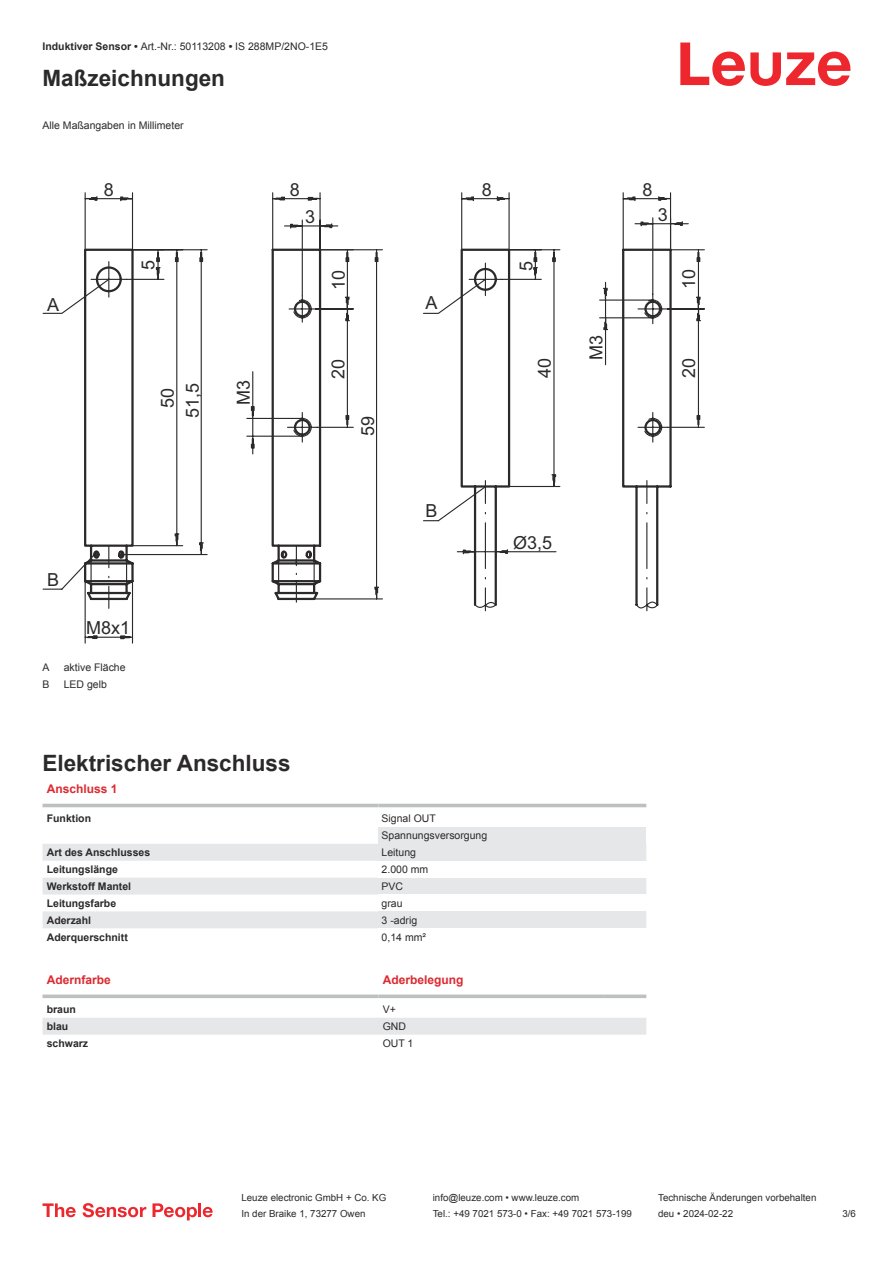
<style>
.page{position:relative;width:893px;height:1263px;background:#fff}
.page>*{position:absolute;margin:0;border:0;box-sizing:border-box;transform-origin:0 0}
.t1{font:700 22.5px "Arial";color:#2b292a}
.t2{font:18px/25px "Arial";color:#2b292a;text-align:center}
.t3{font:700 12px "Arial";color:#db2a30}
.t4{font:10.5px/17px "Arial";color:#2b292a}
.t5{font:700 10.5px "Arial";color:#2b292a}
.t6{font:9.75px "Arial";color:#2b292a}
.s1{font-weight:700}
</style>
<div class="page">
<svg style="left:680px;top:43px;width:170px;height:43px"></svg>
<svg style="left:43px;top:803px;width:603px;height:5px"></svg>
<svg style="left:43px;top:844px;width:335px;height:84px;fill:#e6e7e9"></svg>
<hr style="left:43px;top:804px;width:335px;height:3px;background:#bdbfc1">
<hr style="left:378px;top:804px;width:268px;height:3px;background:#bdbfc1">
<div style="left:378px;top:827px;width:268px;height:17px;background:#e6e7e9"></div>
<div style="left:378px;top:844px;width:268px;height:17px;background:#e6e7e9"></div>
<div style="left:378px;top:878px;width:268px;height:16px;background:#e6e7e9"></div>
<div style="left:378px;top:911px;width:268px;height:17px;background:#e6e7e9"></div>
<div style="left:43px;top:1018px;width:603px;height:17px;background:#e6e7e9"></div>
<svg style="left:43px;top:994px;width:335px;height:4px"></svg>
<svg style="left:378px;top:994px;width:226px;height:4px"></svg>
<svg style="left:604px;top:994px;width:42px;height:4px"></svg>
<svg style="left:43px;top:1203px;width:33px;height:14px"></svg>
<svg style="left:83px;top:1203px;width:63px;height:14px"></svg>
<svg style="left:153px;top:1203px;width:44px;height:17px"></svg>
<hr style="left:198px;top:1203px;width:3px;height:14px;background:#ed272d">
<svg style="left:203px;top:1207px;width:10px;height:10px"></svg>
<svg style="left:423px;top:192px;width:282px;height:420px"></svg>
<svg style="left:43px;top:192px;width:340px;height:452px"></svg>
<p class="t4" style="left:43px;top:39px;width:287px"><span class="s1">Induktiver Sensor •</span> Art.-Nr.: 50113208 <span class="s1">•</span> IS 288MP/2NO-1E5</p>
<h1 class="t1" style="left:43px;top:70px;width:184px">Maßzeichnungen</h1>
<p class="t4" style="left:43px;top:117px;width:143px">Alle Maßangaben in Millimeter</p>
<h2 class="t2" style="left:47px;top:293px;width:14px">A</h2>
<h2 class="t2" style="left:104px;top:178px;width:12px">8</h2>
<h2 class="t2" style="left:290px;top:178px;width:12px">8</h2>
<h2 class="t2" style="left:482px;top:178px;width:12px">8</h2>
<h2 class="t2" style="left:642px;top:178px;width:12px">8</h2>
<h2 class="t2" style="left:305px;top:205px;width:12px">3</h2>
<h2 class="t2" style="left:658px;top:204px;width:12px">3</h2>
<h2 class="t2" style="left:137px;top:270px;width:12px;rotate:-90deg">5</h2>
<h2 class="t2" style="left:156px;top:418px;width:37px;rotate:-90deg">50<br>51,5</h2>
<h2 class="t2" style="left:232px;top:405px;width:27px;rotate:-90deg">M3</h2>
<h2 class="t2" style="left:327px;top:290px;width:22px;rotate:-90deg">10</h2>
<h2 class="t2" style="left:326px;top:379px;width:22px;rotate:-90deg">20</h2>
<h2 class="t2" style="left:356px;top:436px;width:22px;rotate:-90deg">59</h2>
<h2 class="t2" style="left:425px;top:291px;width:14px">A</h2>
<h2 class="t2" style="left:514px;top:271px;width:12px;rotate:-90deg">5</h2>
<h2 class="t2" style="left:533px;top:377px;width:22px;rotate:-90deg">40</h2>
<h2 class="t2" style="left:585px;top:360px;width:27px;rotate:-90deg">M3</h2>
<h2 class="t2" style="left:677px;top:288px;width:22px;rotate:-90deg">10</h2>
<h2 class="t2" style="left:677px;top:377px;width:22px;rotate:-90deg">20</h2>
<h2 class="t2" style="left:47px;top:568px;width:14px">B</h2>
<h2 class="t2" style="left:86px;top:616px;width:46px">M8x1</h2>
<p class="t4" style="left:43px;top:660px;width:9px">A</p>
<p class="t4" style="left:64px;top:660px;width:63px">aktive Fläche</p>
<p class="t4" style="left:43px;top:677px;width:9px">B</p>
<p class="t4" style="left:64px;top:677px;width:45px">LED gelb</p>
<h2 class="t2" style="left:425px;top:499px;width:14px">B</h2>
<h1 class="t1" style="left:43px;top:754px;width:250px">Elektrischer Anschluss</h1>
<p class="t3" style="left:47px;top:784px;width:72px">Anschluss 1</p>
<p class="t5" style="left:47px;top:814px;width:46px">Funktion</p>
<p class="t4" style="left:382px;top:811px;width:107px">Signal OUT<br>Spannungsversorgung</p>
<p class="t5" style="left:47px;top:848px;width:105px">Art des Anschlusses</p>
<p class="t4" style="left:382px;top:845px;width:36px">Leitung</p>
<p class="t5" style="left:47px;top:865px;width:73px">Leitungslänge</p>
<p class="t4" style="left:382px;top:862px;width:48px">2.000 mm</p>
<p class="t5" style="left:47px;top:882px;width:86px">Werkstoff Mantel</p>
<p class="t4" style="left:382px;top:878px;width:23px">PVC</p>
<p class="t5" style="left:47px;top:899px;width:71px">Leitungsfarbe</p>
<p class="t4" style="left:382px;top:895px;width:23px">grau</p>
<p class="t5" style="left:47px;top:916px;width:46px">Aderzahl</p>
<p class="t4" style="left:382px;top:912px;width:37px">3 -adrig</p>
<p class="t5" style="left:47px;top:933px;width:83px">Aderquerschnitt</p>
<p class="t4" style="left:382px;top:929px;width:46px">0,14 mm²</p>
<p class="t3" style="left:47px;top:975px;width:66px">Adernfarbe</p>
<p class="t3" style="left:383px;top:975px;width:82px">Aderbelegung</p>
<p class="t5" style="left:47px;top:1005px;width:31px">braun</p>
<p class="t4" style="left:383px;top:1002px;width:15px">V+</p>
<p class="t5" style="left:47px;top:1022px;width:23px">blau</p>
<p class="t4" style="left:383px;top:1019px;width:25px">GND</p>
<p class="t5" style="left:47px;top:1039px;width:43px">schwarz</p>
<p class="t4" style="left:383px;top:1035px;width:32px">OUT 1</p>
<h2 class="t2" style="left:513px;top:531px;width:41px">Ø3,5</h2>
<p class="t6" style="left:241px;top:1194px;width:146px">Leuze electronic GmbH + Co. KG</p>
<p class="t6" style="left:433px;top:1194px;width:148px">info@leuze.com • www.leuze.com</p>
<p class="t6" style="left:658px;top:1194px;width:160px">Technische Änderungen vorbehalten</p>
<p class="t6" style="left:241px;top:1210px;width:126px">In der Braike 1, 73277 Owen</p>
<p class="t6" style="left:433px;top:1210px;width:201px">Tel.: +49 7021 573-0 • Fax: +49 7021 573-199</p>
<p class="t6" style="left:658px;top:1210px;width:76px">deu • 2024-02-22</p>
<p class="t6" style="left:842px;top:1210px;width:15px">3 /6</p>
</div>
